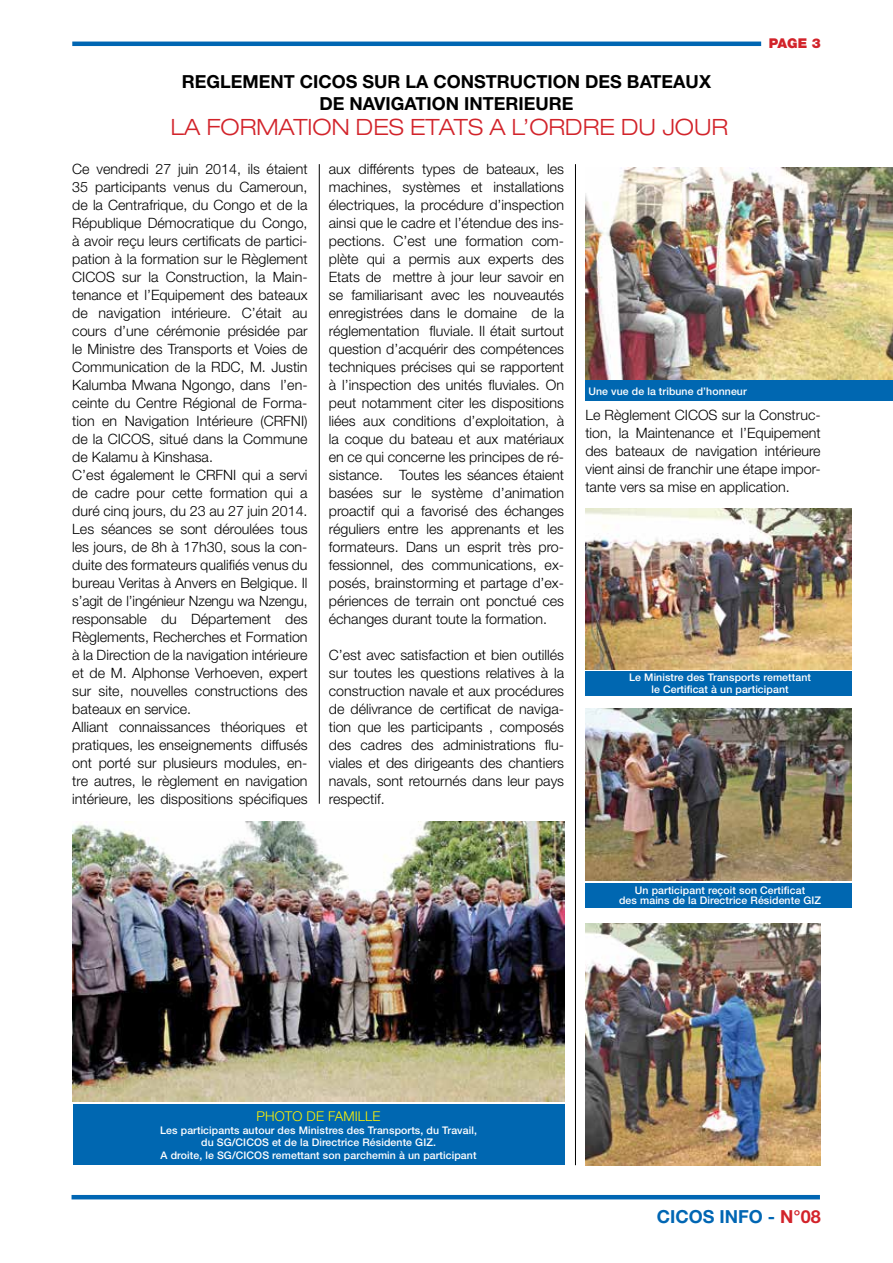
<style>
.page{position:relative;width:893px;height:1263px;background:#fff}
.page>*{position:absolute;margin:0;border:0;box-sizing:border-box;transform-origin:0 0}
.t1{font:300 expanded 22.5px "Helvetica Neue LT Std";color:#d2232a}
.t2{font:700 18px "Helvetica Neue LT Std";color:#000}
.t3{font:700 18px "Helvetica Neue LT Std";color:#0066b3}
.t4{font:700 18px "Helvetica Neue LT Std";color:#d2232a}
.t5{font:300 14.25px/18px "Helvetica Neue LT Std";color:#000;text-align:justify}
.t6{font:300 13.5px "Helvetica Neue LT Std";color:#fff200}
.t7{font:900 13.5px "Helvetica Neue LT Std";color:#d2232a}
.t8{font:500 10.5px/12.6px "Helvetica Neue LT Std";letter-spacing:.01em;color:#fff;text-align:center}
.s1{color:#0066b3}
</style>
<div class="page">
<hr style="left:72px;top:1195px;width:748px;height:4px;background:#0066b3">
<hr style="left:72px;top:42px;width:689px;height:4px;background:#0066b3">
<div style="left:73px;top:1105px;width:491px;height:60px;background:#0067b1"></div>
<div style="left:585px;top:883px;width:267px;height:25px;background:#0067b1"></div>
<div style="left:585px;top:671px;width:267px;height:25px;background:#0067b1"></div>
<img style="left:585px;top:167px;width:308px;height:212px">
<img style="left:72px;top:822px;width:492px;height:280px">
<img style="left:585px;top:708px;width:267px;height:173px">
<img style="left:585px;top:923px;width:236px;height:242px">
<img style="left:585px;top:509px;width:267px;height:160px">
<div style="left:585px;top:381px;width:308px;height:20px;background:#0067b1"></div>
<hr style="left:319px;top:164px;width:1px;height:640px;background:#000">
<hr style="left:575px;top:164px;width:1px;height:1001px;background:#000">
<p class="t2" style="left:182px;top:71px;width:14px">REGLEME</p>
<p class="t2" style="left:271px;top:71px;width:229px">NT CICOS SUR LA CONSTRU</p>
<p class="t2" style="left:523px;top:71px;width:130px">CTION DES BATEAU</p>
<p class="t2" style="left:699px;top:71px;width:14px">X</p>
<p class="t2" style="left:319px;top:92px;width:85px">DE NAVIGAT</p>
<p class="t2" style="left:427px;top:92px;width:69px">ION INTER</p>
<p class="t2" style="left:518px;top:92px;width:19px">IEURE</p>
<h1 class="t1" style="left:171px;top:114px;width:559px">LA FORMATION DES ETATS A L’ORDRE DU JOUR</h1>
<p class="t7" style="left:769px;top:35px;width:53px">PAGE 3</p>
<p class="t5" style="left:72px;top:160px;width:237px;text-align:left">Ce vendredi 27 juin 2014, ils étaient 35 participants venus du Cameroun, de la Centrafrique, du Congo et de la République Démocratique du Congo, à avoir reçu leurs certificats de partici&shy;pation à la formation sur le Règlement CICOS sur la Construction, la Main&shy;tenance et l’Equipement des bateaux de navigation intérieure. C’était au cours d’une cérémonie présidée par le Ministre des Transports et Voies de Communication de la RDC, M. Justin Kalumba Mwana Ngongo, dans l’en&shy;ceinte du Centre Régional de Forma&shy;tion en Navigation Intérieure (CRFNI) de la CICOS, situé dans la Commune de Kalamu à Kinshasa.<br>C’est également le CRFNI qui a servi de cadre pour cette formation qui a duré cinq jours, du 23 au 27 juin 2014.<br>Les séances se sont déroulées tous les jours, de 8h à 17h30, sous la con&shy;duite des formateurs qualifiés venus du bureau Veritas à Anvers en Belgique. Il s’agit de l’ingénieur Nzengu wa Nzengu, responsable du Département des Règlements, Recherches et Formation à la Direction de la navigation intérieure et de M. Alphonse Verhoeven, expert sur site, nouvelles constructions des bateaux en service.<br>Alliant connaissances théoriques et pratiques, les enseignements diffusés ont porté sur plusieurs modules, en&shy;tre autres, le règlement en navigation intérieure, les dispositions spécifiques</p>
<p class="t5" style="left:329px;top:160px;width:237px">aux différents types de bateaux, les machines, systèmes et installations électriques, la procédure d’inspection ainsi que le cadre et l’étendue des ins&shy;pections. C’est une formation com&shy;plète qui a permis aux experts des Etats de mettre à jour leur savoir en se familiarisant avec les nouveautés enregistrées dans le domaine de la réglementation fluviale. Il était surtout question d’acquérir des compétences techniques précises qui se rapportent à l’inspection des unités fluviales. On peut notamment citer les dispositions liées aux conditions d’exploitation, à la coque du bateau et aux matériaux en ce qui concerne les principes de ré&shy;sistance. Toutes les séances étaient basées sur le système d’animation proactif qui a favorisé des échanges réguliers entre les apprenants et les formateurs. Dans un esprit très pro&shy;fessionnel, des communications, ex&shy;posés, brainstorming et partage d’ex&shy;périences de terrain ont ponctué ces échanges durant toute la formation.</p>
<p class="t5" style="left:329px;top:646px;width:237px">C’est avec satisfaction et bien outillés sur toutes les questions relatives à la construction navale et aux procédures de délivrance de certificat de naviga&shy;tion que les participants , composés des cadres des administrations flu&shy;viales et des dirigeants des chantiers navals, sont retournés dans leur pays respectif.</p>
<p class="t8" style="left:588px;top:384px;width:160px">Une vue de la tribune d’honneur</p>
<p class="t5" style="left:585px;top:406px;width:237px">Le Règlement CICOS sur la Construc&shy;tion, la Maintenance et l’Equipement des bateaux de navigation intérieure vient ainsi de franchir une étape impor&shy;tante vers sa mise en application.</p>
<p class="t8" style="left:629px;top:670px;width:183px">Le Ministre des Transports remettant le Certificat à un participant</p>
<p class="t8" style="left:619px;top:885px;width:203px;line-height:10.5px">Un participant reçoit son Certificat<br>des mains de la Directrice Résidente GIZ</p>
<p class="t6" style="left:257px;top:1108px;width:19px">Photo</p>
<p class="t6" style="left:307px;top:1108px;width:30px">de famille</p>
<p class="t8" style="left:160px;top:1123px;width:318px">Les participants autour des Ministres des Transports, du Travail, du SG/CICOS et de la Directrice Résidente GIZ.<br>A droite, le SG/CICOS remettant son parchemin à un participant</p>
<p class="t3" style="left:657px;top:1205px;width:13px">CICOS</p>
<p class="t3" style="left:719px;top:1205px;width:12px">INFO</p>
<p class="t4" style="left:768px;top:1205px;width:54px"><span class="s1">-</span> N°08</p>
</div>
